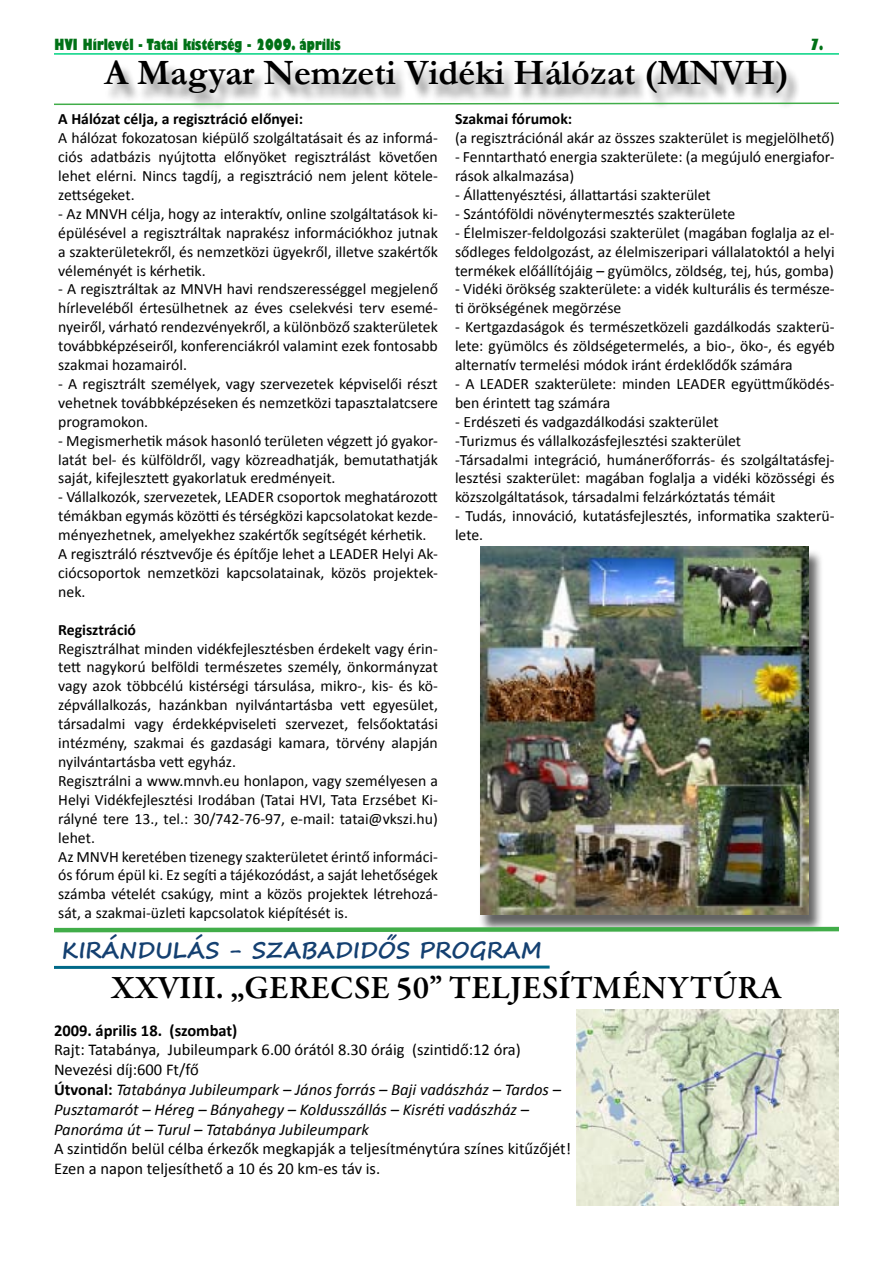
<style>
.page{position:relative;width:893px;height:1263px;background:#fff}
.page>*{position:absolute;margin:0;border:0;box-sizing:border-box;transform-origin:0 0}
.t1{font:700 36px "Garamond";color:#000}
.t2{font:600 33px "Garamond Premr Pro";letter-spacing:.005em;color:#000}
.t3{font:700 22.5px "Segoe Print";color:#144071}
.t4{font:italic 16.5px/19.8px "Calibri";color:#000}
.t5{font:16.5px/19.8px "Calibri";color:#000}
.t6{font:700 16.5px "Calibri";color:#000}
.t7{font:15.75px/18.9px "Calibri";color:#000;text-align:justify}
.t8{font:700 15.75px "Calibri";color:#000}
.t9{font:800 condensed 15px "Gill Sans";color:#007116}
.s1{font-style:normal}
.s2{font-weight:700;font-style:normal}
</style>
<div class="page">
<div style="left:102px;top:63px;width:791px;height:73px;background:#000;opacity:.5"></div>
<div style="left:479px;top:549px;width:356px;height:391px;background:#000;opacity:.61"></div>
<img style="left:480px;top:546px;width:329px;height:368px">
<svg style="left:54px;top:924px;width:785px;height:11px"></svg>
<svg style="left:54px;top:965px;width:496px;height:4px;background:#3f8ea5"></svg>
<svg style="left:54px;top:102px;width:786px;height:4px"></svg>
<img style="left:576px;top:1009px;width:263px;height:196px">
<hr style="left:54px;top:53px;width:785px;height:2px;background:#00d382">
<p class="t9" style="left:54px;top:35px;width:288px">HVI Hírlevél - Tatai kistérség - 2009. április</p>
<p class="t9" style="left:810px;top:35px;width:14px">7.</p>
<h1 class="t1" style="left:105px;top:48px;width:685px">A Magyar Nemzeti Vidéki Hálózat (MNVH)</h1>
<p class="t8" style="left:58px;top:109px;width:246px">A Hálózat célja, a regisztráció előnyei:</p>
<p class="t7" style="left:58px;top:128px;width:381px">A hálózat fokozatosan kiépülő szolgáltatásait és az informá&shy;ciós adatbázis nyújtotta előnyöket regisztrálást követően lehet elérni. Nincs tagdíj, a regisztráció nem jelent kötele&shy;zettségeket.</p>
<p class="t7" style="left:58px;top:203px;width:381px">- Az MNVH célja, hogy az interaktív, online szolgáltatások ki&shy;épülésével a regisztráltak naprakész információkhoz jutnak a szakterületekről, és nemzetközi ügyekről, illetve szakértők véleményét is kérhetik.</p>
<p class="t7" style="left:58px;top:279px;width:381px">- A regisztráltak az MNVH havi rendszerességgel megjelenő hírleveléből értesülhetnek az éves cselekvési terv esemé&shy;nyeiről, várható rendezvényekről, a különböző szakterületek továbbképzéseiről, konferenciákról valamint ezek fontosabb szakmai hozamairól.</p>
<p class="t7" style="left:58px;top:373px;width:381px">- A regisztrált személyek, vagy szervezetek képviselői részt vehetnek továbbképzéseken és nemzetközi tapasztalatcsere programokon.</p>
<p class="t7" style="left:58px;top:430px;width:381px">- Megismerhetik mások hasonló területen végzett jó gyakor&shy;latát bel- és külföldről, vagy közreadhatják, bemutathatják saját, kifejlesztett gyakorlatuk eredményeit.</p>
<p class="t7" style="left:58px;top:487px;width:381px;text-align:left">- Vállalkozók, szervezetek, LEADER csoportok meghatározott témákban egymás közötti és térségközi kapcsolatokat kezde&shy;ményezhetnek, amelyekhez szakértők segítségét kérhetik.<br>A regisztráló résztvevője és építője lehet a LEADER Helyi Ak&shy;ciócsoportok nemzetközi kapcsolatainak, közös projektek&shy;nek.</p>
<p class="t8" style="left:58px;top:620px;width:79px">Regisztráció</p>
<p class="t7" style="left:58px;top:638px;width:381px;text-align:left">Regisztrálhat minden vidékfejlesztésben érdekelt vagy érin&shy;tett nagykorú belföldi természetes személy, önkormányzat vagy azok többcélú kistérségi társulása, mikro-, kis- és kö&shy;zépvállalkozás, hazánkban nyilvántartásba vett egyesület, társadalmi vagy érdekképviseleti szervezet, felsőoktatási intézmény, szakmai és gazdasági kamara, törvény alapján nyilvántartásba vett egyház.<br>Regisztrálni a www.mnvh.eu honlapon, vagy személyesen a Helyi Vidékfejlesztési Irodában (Tatai HVI, Tata Erzsébet Ki&shy;rályné tere 13., tel.: 30/742-76-97, e-mail: tatai@vkszi.hu) lehet.<br>Az MNVH keretében tizenegy szakterületet érintő informáci&shy;ós fórum épül ki. Ez segíti a tájékozódást, a saját lehetőségek számba vételét csakúgy, mint a közös projektek létrehozá&shy;sát, a szakmai-üzleti kapcsolatok kiépítését is.</p>
<p class="t8" style="left:455px;top:109px;width:119px">Szakmai fórumok:</p>
<p class="t7" style="left:455px;top:128px;width:381px">(a regisztrációnál akár az összes szakterület is megjelölhető)</p>
<p class="t7" style="left:455px;top:147px;width:381px">- Fenntartható energia szakterülete: (a megújuló energiafor&shy;rások alkalmazása)</p>
<p class="t7" style="left:455px;top:184px;width:257px">- Állattenyésztési, állattartási szakterület</p>
<p class="t7" style="left:455px;top:203px;width:282px">- Szántóföldi növénytermesztés szakterülete</p>
<p class="t7" style="left:455px;top:222px;width:381px">- Élelmiszer-feldolgozási szakterület (magában foglalja az el&shy;sődleges feldolgozást, az élelmiszeripari vállalatoktól a helyi termékek előállítójáig – gyümölcs, zöldség, tej, hús, gomba)</p>
<p class="t7" style="left:455px;top:279px;width:381px">- Vidéki örökség szakterülete: a vidék kulturális és természe&shy;ti örökségének megörzése</p>
<p class="t7" style="left:455px;top:317px;width:381px">- Kertgazdaságok és természetközeli gazdálkodás szakterü&shy;lete: gyümölcs és zöldségetermelés, a bio-, öko-, és egyéb alternatív termelési módok iránt érdeklődők számára</p>
<p class="t7" style="left:455px;top:373px;width:381px">- A LEADER szakterülete: minden LEADER együttműködés&shy;ben érintett tag számára</p>
<p class="t7" style="left:455px;top:411px;width:381px;text-align:left">- Erdészeti és vadgazdálkodási szakterület<br>-Turizmus és vállalkozásfejlesztési szakterület<br>-Társadalmi integráció, humánerőforrás- és szolgáltatásfej&shy;lesztési szakterület: magában foglalja a vidéki közösségi és közszolgáltatások, társadalmi felzárkóztatás témáit</p>
<p class="t7" style="left:455px;top:506px;width:381px">- Tudás, innováció, kutatásfejlesztés, informatika szakterü&shy;lete.</p>
<h3 class="t3" style="left:62px;top:929px;width:482px">KIRÁNDULÁS - SZABADIDŐS PROGRAM</h3>
<h2 class="t2" style="left:111px;top:967px;width:673px">XXVIII. „GERECSE 50” TELJESÍTMÉNYTÚRA</h2>
<p class="t6" style="left:54px;top:1020px;width:185px">2009. április 18. (szombat)</p>
<p class="t4" style="left:54px;top:1039px;width:508px"><span class="s1">Rajt: Tatabánya, Jubileumpark 6.00 órától 8.30 óráig (szintidő:12 óra)<br>Nevezési díj:600 Ft/fő<br></span><span class="s2">Útvonal:</span> Tatabánya Jubileumpark – János forrás – Baji vadászház – Tardos – Pusztamarót – Héreg – Bányahegy – Koldusszállás – Kisréti vadászház – Panoráma út – Turul – Tatabánya Jubileumpark</p>
<p class="t5" style="left:54px;top:1138px;width:519px">A szintidőn belül célba érkezők megkapják a teljesítménytúra színes kitűzőjét!<br>Ezen a napon teljesíthető a 10 és 20 km-es táv is.</p>
</div>
